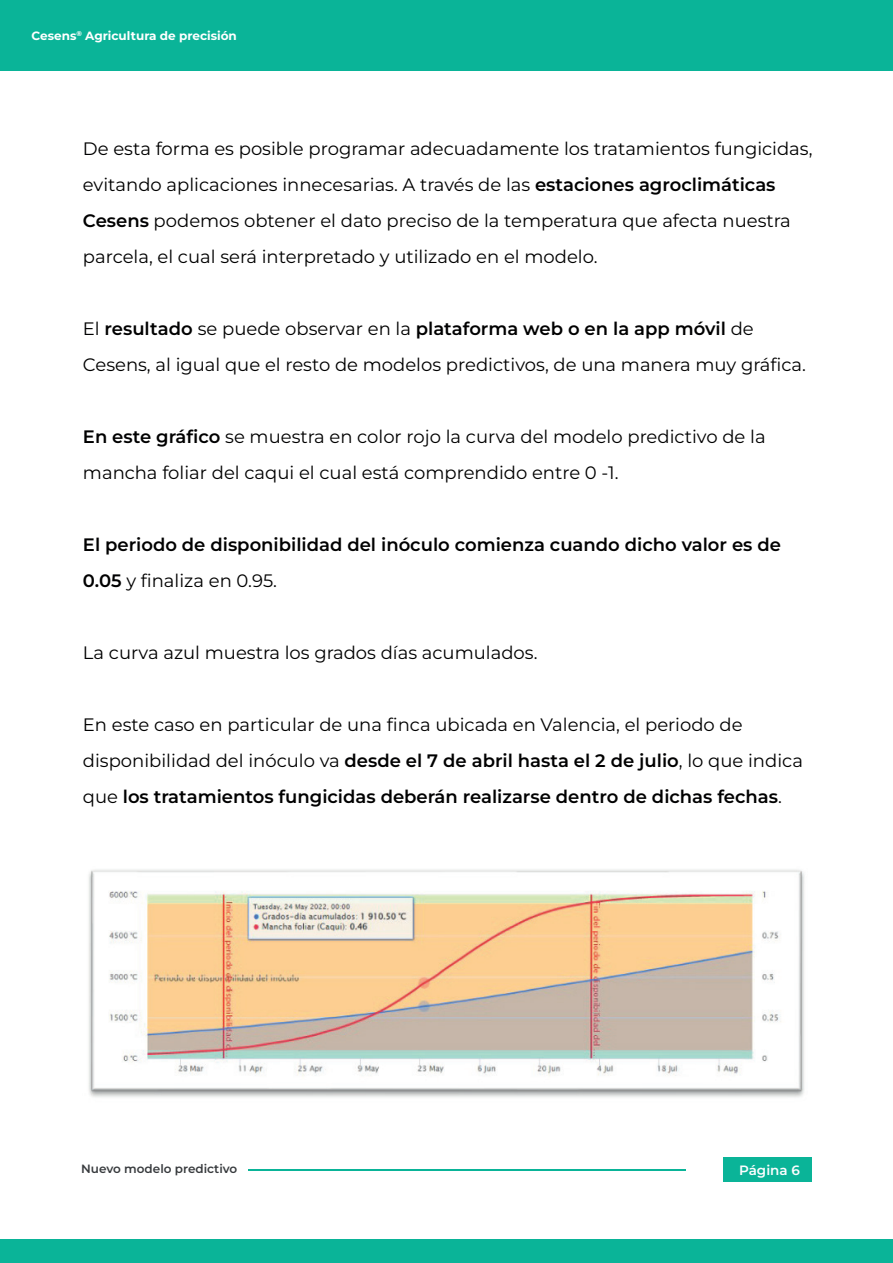
<style>
.page{position:relative;width:893px;height:1263px;background:#fff}
.page>*{position:absolute;margin:0;border:0;box-sizing:border-box;transform-origin:0 0}
.t1{font:18px/36px "Montserrat";color:#000001}
.t2{font:600 18px/36px "Montserrat";color:#000001}
.t3{font:600 13.5px "Montserrat";color:#fcfdfe}
.t4{font:700 12px "Montserrat";color:#fff}
.t5{font:600 12px "Montserrat";color:#383b3e}
.t6{font:12px "Montserrat";color:#fcfdfe}
.s1{font-weight:600}
.s2{font-weight:400}
</style>
<div class="page">
<hr style="left:248px;top:1169px;width:437px;height:1px;background:#0ab498">
<div style="left:723px;top:1157px;width:88px;height:25px;background:#0ab498"></div>
<div style="left:0;top:1239px;width:893px;height:24px;background:#0ab498"></div>
<div style="left:0;top:0;width:893px;height:70px;background:#0ab498"></div>
<img style="left:88px;top:869px;width:716px;height:229px">
<p class="t4" style="left:32px;top:31px;width:207px">Cesens<sup>®</sup> Agricultura de precisión</p>
<p class="t1" style="left:83px;top:132px;width:731px">De esta forma es posible programar adecuadamente los tratamientos fungicidas, evitando aplicaciones innecesarias. A través de las <span class="s1">estaciones agroclimáticas Cesens</span> podemos obtener el dato preciso de la temperatura que afecta nuestra parcela, el cual será interpretado y utilizado en el modelo.</p>
<p class="t1" style="left:83px;top:310px;width:724px">El <span class="s1">resultado</span> se puede observar en la <span class="s1">plataforma web o en la app móvil</span> de<br>Cesens, al igual que el resto de modelos predictivos, de una manera muy gráfica.</p>
<p class="t1" style="left:83px;top:418px;width:684px"><span class="s1">En este gráfico</span> se muestra en color rojo la curva del modelo predictivo de la mancha foliar del caqui el cual está comprendido entre 0 -1.</p>
<p class="t2" style="left:83px;top:526px;width:700px">El periodo de disponibilidad del inóculo comienza cuando dicho valor es de<br>0.05 <span class="s2">y finaliza en 0.95.</span></p>
<p class="t1" style="left:83px;top:634px;width:456px">La curva azul muestra los grados días acumulados.</p>
<p class="t1" style="left:83px;top:706px;width:721px">En este caso en particular de una finca ubicada en Valencia, el periodo de disponibilidad del inóculo va <span class="s1">desde el 7 de abril hasta el 2 de julio</span>, lo que indica que <span class="s1">los tratamientos fungicidas deberán realizarse dentro de dichas fechas</span>.</p>
<p class="t5" style="left:81px;top:1161px;width:158px">Nuevo modelo predictivo</p>
<p class="t3" style="left:739px;top:1161px;width:62px">Página 6</p>
<p class="t6" style="left:742px;top:1164px;width:51px">Página 1</p>
</div>
